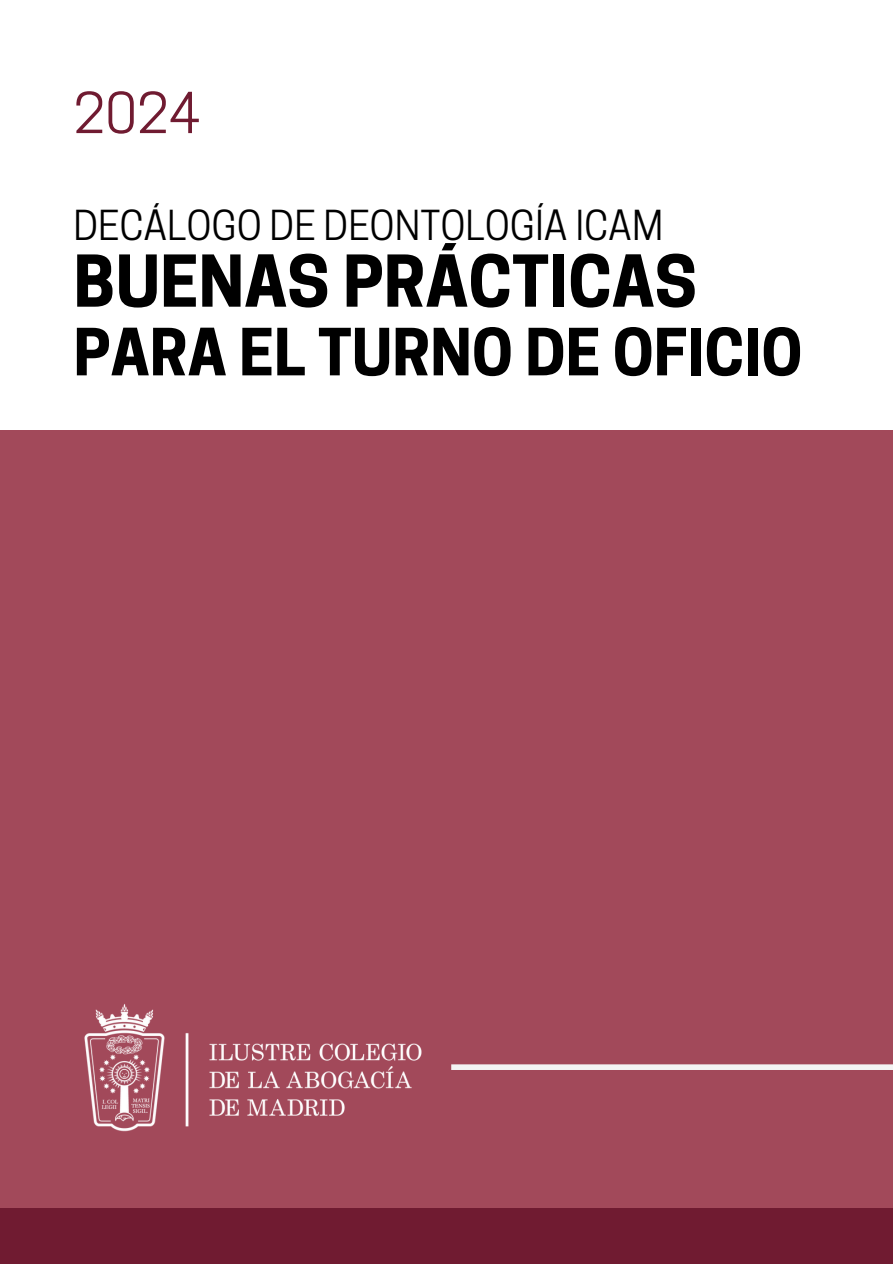
<style>
.page{position:relative;width:893px;height:1264px;background:#fff}
.page>*{position:absolute;margin:0;border:0;box-sizing:border-box;transform-origin:0 0}
.t1{font:700 66.9px "Cooper Hewitt";color:#000}
.t2{font:700 60.9px "Cooper Hewitt";color:#000}
.t3{font:52.95px "Cooper Hewitt";color:#701b31}
.t4{font:38.85px "Cooper Hewitt";color:#000}
</style>
<div class="page">
<div style="left:0;top:0;width:892px;height:1263px;background:#a2495a"></div>
<div style="left:0;top:0;width:892px;height:429px;background:#fff"></div>
<div style="left:451px;top:1064px;width:441px;height:5px;background:#f4f4f4"></div>
<img style="left:84px;top:1004px;width:338px;height:128px">
<div style="left:0;top:1207px;width:892px;height:56px;background:#701b31"></div>
<p class="t3" style="left:73px;top:93px;width:129px">2024</p>
<p class="t4" style="left:73px;top:211px;width:591px">DECÁLOGO DE DEONTOLOGÍA ICAM</p>
<h1 class="t1" style="left:73px;top:256px;width:625px">BUENAS PRÁCTICAS</h1>
<p class="t2" style="left:73px;top:329px;width:730px">PARA EL TURNO DE OFICIO</p>
</div>
